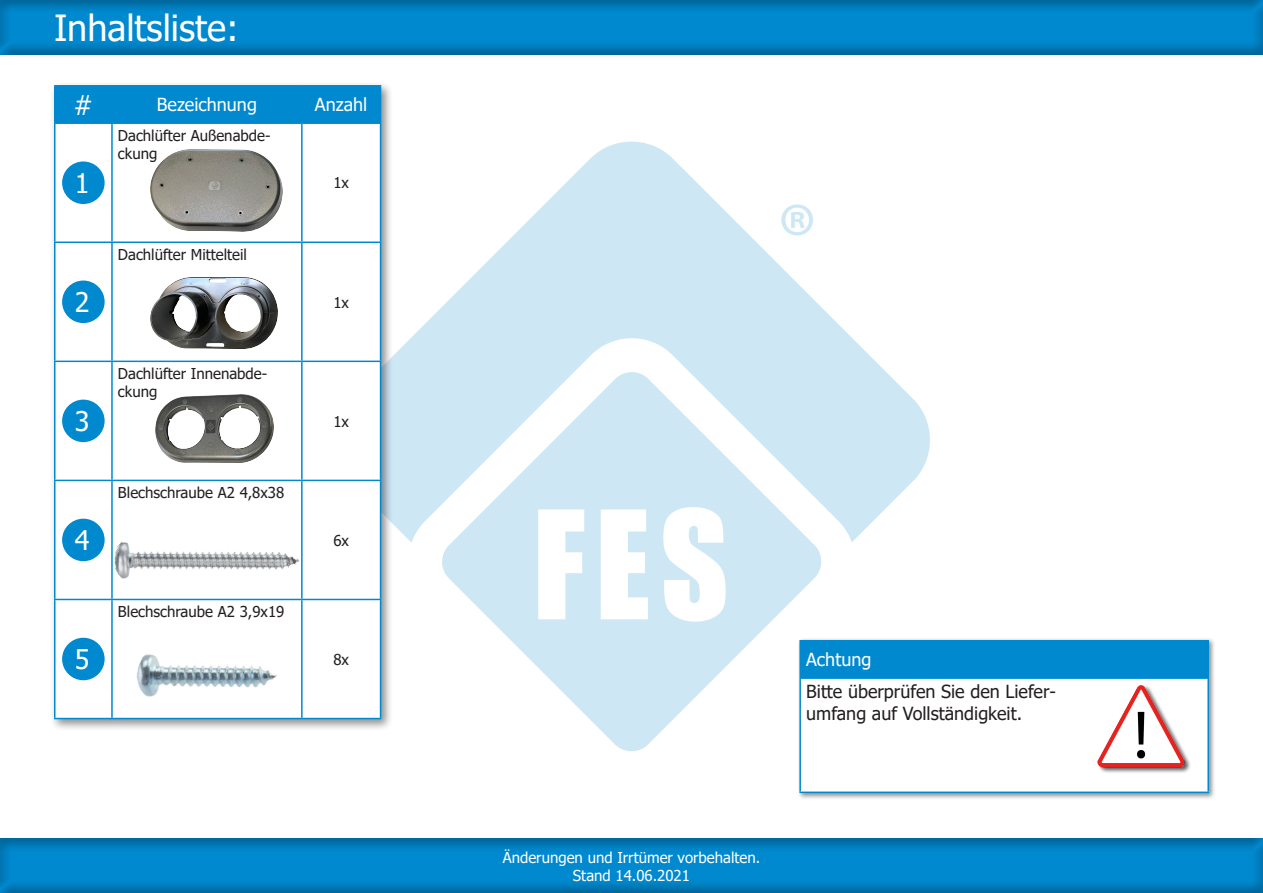
<style>
.page{position:relative;width:1263px;height:893px;background:#fff}
.page>*{position:absolute;margin:0;border:0;box-sizing:border-box;transform-origin:0 0}
.t1{font:36px "Tahoma";color:#fff}
.t2{font:27px "Tahoma";color:#fff}
.t3{font:18px "Tahoma";color:#231f20}
.t4{font:18px "Tahoma";color:#fff}
.t5{font:15px/18px "Tahoma";color:#231f20}
.t6{font:15px/18px "Tahoma";color:#fff;text-align:center}
</style>
<div class="page">
<img style="left:394px;top:141px;width:536px;height:611px">
<div style="left:0;top:0;width:1263px;height:55px;background:#231f20;opacity:.5"></div>
<div style="left:50px;top:81px;width:344px;height:651px;background:#231f20;opacity:.5"></div>
<div style="left:56px;top:87px;width:324px;height:35px;background:#0089cf"></div>
<svg style="left:56px;top:124px;width:324px;height:594px"></svg>
<hr style="left:54px;top:122px;width:58px;height:2px;background:#0089cf">
<hr style="left:112px;top:122px;width:190px;height:2px;background:#0089cf">
<hr style="left:302px;top:122px;width:79px;height:2px;background:#0089cf">
<hr style="left:54px;top:85px;width:58px;height:2px;background:#0089cf">
<hr style="left:54px;top:87px;width:2px;height:35px;background:#0089cf">
<hr style="left:112px;top:85px;width:190px;height:2px;background:#0089cf">
<hr style="left:111px;top:87px;width:2px;height:35px;background:#0089cf">
<hr style="left:302px;top:85px;width:79px;height:2px;background:#0089cf">
<hr style="left:301px;top:87px;width:2px;height:35px;background:#0089cf">
<hr style="left:380px;top:87px;width:1px;height:35px;background:#0089cf">
<hr style="left:54px;top:124px;width:2px;height:118px;background:#0089cf">
<hr style="left:111px;top:124px;width:2px;height:118px;background:#0089cf">
<hr style="left:301px;top:124px;width:2px;height:118px;background:#0089cf">
<hr style="left:380px;top:124px;width:1px;height:118px;background:#0089cf">
<hr style="left:54px;top:242px;width:58px;height:1px;background:#0089cf">
<hr style="left:54px;top:243px;width:2px;height:118px;background:#0089cf">
<hr style="left:112px;top:242px;width:190px;height:1px;background:#0089cf">
<hr style="left:111px;top:243px;width:2px;height:118px;background:#0089cf">
<hr style="left:302px;top:242px;width:79px;height:1px;background:#0089cf">
<hr style="left:301px;top:243px;width:2px;height:118px;background:#0089cf">
<hr style="left:380px;top:243px;width:1px;height:118px;background:#0089cf">
<hr style="left:54px;top:361px;width:58px;height:1px;background:#0089cf">
<hr style="left:54px;top:362px;width:2px;height:118px;background:#0089cf">
<hr style="left:112px;top:361px;width:190px;height:1px;background:#0089cf">
<hr style="left:111px;top:362px;width:2px;height:118px;background:#0089cf">
<hr style="left:302px;top:361px;width:79px;height:1px;background:#0089cf">
<hr style="left:301px;top:362px;width:2px;height:118px;background:#0089cf">
<hr style="left:380px;top:362px;width:1px;height:118px;background:#0089cf">
<hr style="left:54px;top:480px;width:58px;height:1px;background:#0089cf">
<hr style="left:54px;top:481px;width:2px;height:118px;background:#0089cf">
<hr style="left:112px;top:480px;width:190px;height:1px;background:#0089cf">
<hr style="left:302px;top:480px;width:79px;height:1px;background:#0089cf">
<hr style="left:301px;top:481px;width:2px;height:118px;background:#0089cf">
<hr style="left:380px;top:481px;width:1px;height:118px;background:#0089cf">
<hr style="left:54px;top:599px;width:58px;height:1px;background:#0089cf">
<hr style="left:54px;top:600px;width:2px;height:118px;background:#0089cf">
<hr style="left:112px;top:599px;width:190px;height:1px;background:#0089cf">
<hr style="left:111px;top:600px;width:2px;height:118px;background:#0089cf">
<hr style="left:302px;top:599px;width:79px;height:1px;background:#0089cf">
<hr style="left:301px;top:600px;width:2px;height:118px;background:#0089cf">
<hr style="left:380px;top:600px;width:1px;height:118px;background:#0089cf">
<hr style="left:54px;top:718px;width:58px;height:1px;background:#0089cf">
<hr style="left:112px;top:718px;width:190px;height:1px;background:#0089cf">
<hr style="left:302px;top:718px;width:79px;height:1px;background:#0089cf">
<div style="left:62px;top:161px;width:43px;height:43px;background:#0089cf;border-radius:50%"></div>
<div style="left:62px;top:281px;width:43px;height:42px;background:#0089cf;border-radius:50%"></div>
<div style="left:62px;top:400px;width:43px;height:42px;background:#0089cf;border-radius:50%"></div>
<div style="left:62px;top:519px;width:43px;height:42px;background:#0089cf;border-radius:50%"></div>
<div style="left:62px;top:638px;width:43px;height:42px;background:#0089cf;border-radius:50%"></div>
<img style="left:125px;top:658px;width:153px;height:74px">
<img style="left:104px;top:462px;width:195px;height:196px">
<img style="left:151px;top:278px;width:127px;height:70px">
<img style="left:151px;top:150px;width:132px;height:81px">
<img style="left:155px;top:395px;width:119px;height:67px">
<div style="left:797px;top:637px;width:419px;height:163px;background:#231f20;opacity:.5"></div>
<div style="left:800px;top:641px;width:408px;height:37px;background:#0089cf"></div>
<div style="left:800px;top:678px;width:408px;height:114px;background:#fff"></div>
<hr style="left:799px;top:677px;width:410px;height:2px;background:#0089cf">
<hr style="left:799px;top:640px;width:410px;height:1px;background:#0089cf">
<hr style="left:799px;top:641px;width:2px;height:36px;background:#0089cf">
<hr style="left:1207px;top:641px;width:2px;height:36px;background:#0089cf">
<hr style="left:799px;top:679px;width:2px;height:112px;background:#0089cf">
<hr style="left:1207px;top:679px;width:2px;height:112px;background:#0089cf">
<hr style="left:799px;top:791px;width:410px;height:2px;background:#0089cf">
<div style="left:1097px;top:685px;width:94px;height:89px;background:#231f20;opacity:.75"></div>
<img style="left:1097px;top:685px;width:88px;height:83px">
<div style="left:0;top:837px;width:1263px;height:56px;background:#231f20;opacity:.5"></div>
<p class="t1" style="left:54px;top:4px;width:186px">Inhaltsliste:</p>
<p class="t2" style="left:74px;top:87px;width:21px">#</p>
<p class="t4" style="left:157px;top:93px;width:102px">Bezeichnung</p>
<p class="t4" style="left:315px;top:93px;width:54px">Anzahl</p>
<p class="t5" style="left:118px;top:127px;width:154px">Dachlüfter Außenabde&shy;ckung</p>
<p class="t2" style="left:75px;top:165px;width:16px">1</p>
<p class="t5" style="left:333px;top:175px;width:17px">1x</p>
<p class="t5" style="left:118px;top:246px;width:130px">Dachlüfter Mittelteil</p>
<p class="t2" style="left:75px;top:284px;width:16px">2</p>
<p class="t5" style="left:333px;top:294px;width:17px">1x</p>
<p class="t5" style="left:118px;top:365px;width:151px">Dachlüfter Innenabde&shy;ckung</p>
<p class="t2" style="left:75px;top:403px;width:16px">3</p>
<p class="t5" style="left:333px;top:413px;width:17px">1x</p>
<p class="t5" style="left:118px;top:484px;width:168px">Blechschraube A2 4,8x38</p>
<p class="t2" style="left:75px;top:522px;width:16px">4</p>
<p class="t5" style="left:333px;top:532px;width:17px">6x</p>
<p class="t5" style="left:118px;top:603px;width:168px">Blechschraube A2 3,9x19</p>
<p class="t2" style="left:75px;top:641px;width:16px">5</p>
<p class="t5" style="left:333px;top:651px;width:17px">8x</p>
<p class="t4" style="left:806px;top:648px;width:67px">Achtung</p>
<p class="t3" style="left:806px;top:679px;width:251px">Bitte überprüfen Sie den Liefer-</p>
<p class="t3" style="left:806px;top:701px;width:217px">umfang auf Vollständigkeit.</p>
<p class="t6" style="left:503px;top:849px;width:259px">Änderungen und Irrtümer vorbehalten.<br>Stand 14.06.2021</p>
</div>
